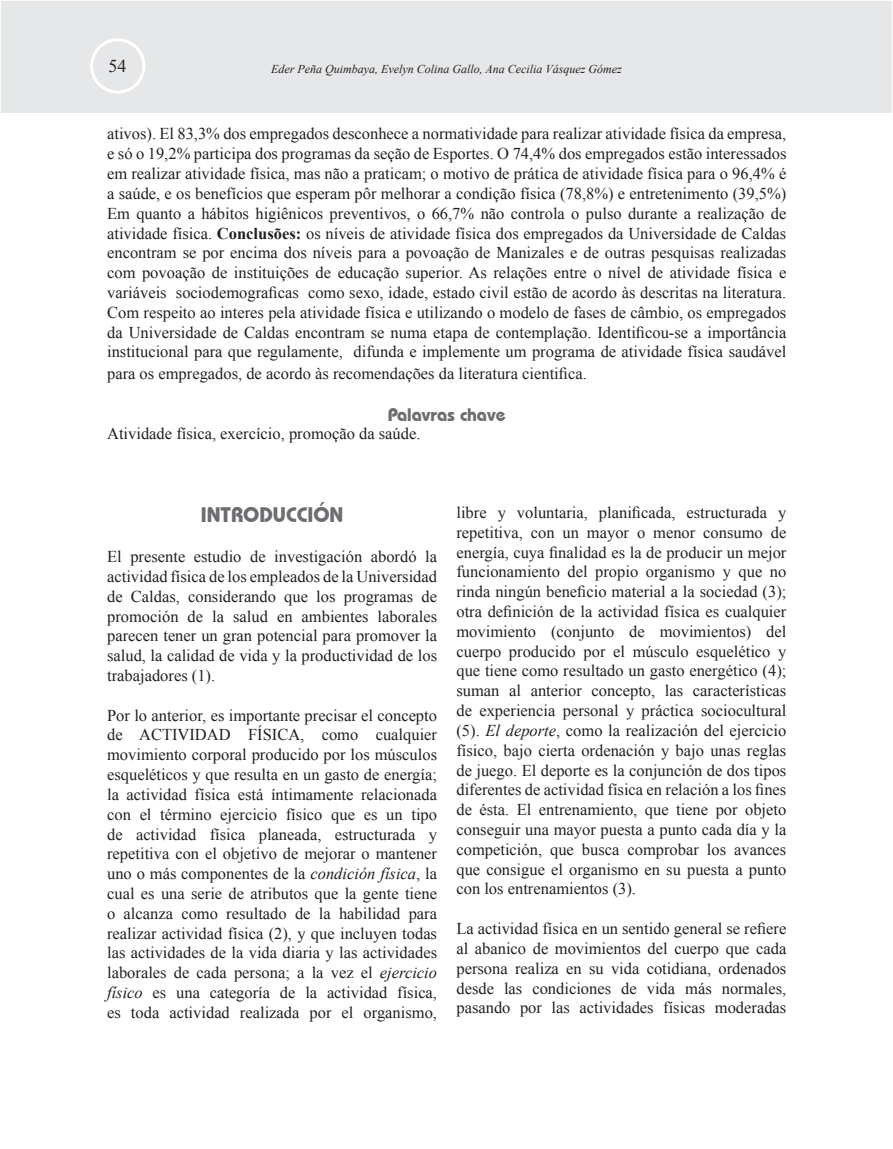
<style>
.page{position:relative;width:893px;height:1149px;background:#fff}
.page>*{position:absolute;margin:0;border:0;box-sizing:border-box;transform-origin:0 0}
.t1{font:700 21px "Bauhaus IT Cby BT";color:#6c6d70}
.t2{font:700 18px "Bauhaus IT Cby BT";color:#6c6d70}
.t3{font:18px "Times New Roman";color:#231f20}
.t4{font:16.5px/19.8px "Times New Roman";color:#231f20;text-align:justify}
.t5{font:italic 12px "Times New Roman";color:#231f20}
.s1{font-weight:700}
.s2{font-style:italic}
</style>
<div class="page">
<div style="left:0;top:0;width:893px;height:113px;background:#e6e7e9"></div>
<div style="left:90px;top:38px;width:55px;height:56px;border:3px solid #fff;border-radius:50%"></div>
<p class="t3" style="left:109px;top:54px;width:19px">54</p>
<p class="t5" style="left:271px;top:61px;width:352px">Eder Peña Quimbaya, Evelyn Colina Gallo, Ana Cecilia Vásquez Gómez</p>
<p class="t4" style="left:107px;top:124px;width:681px">ativos). El 83,3% dos empregados desconhece a normatividade para realizar atividade física da empresa, e só o 19,2% participa dos programas da seção de Esportes. O 74,4% dos empregados estão interessados em realizar atividade física, mas não a praticam; o motivo de prática de atividade física para o 96,4% é a saúde, e os benefícios que esperam pôr melhorar a condição física (78,8%) e entretenimento (39,5%)<br>Em quanto a hábitos higiênicos preventivos, o 66,7% não controla o pulso durante a realização de atividade física. <span class="s1">Conclusões:</span> os níveis de atividade física dos empregados da Universidade de Caldas encontram se por encima dos níveis para a povoação de Manizales e de outras pesquisas realizadas com povoação de instituições de educação superior. As relações entre o nível de atividade física e variáveis sociodemograficas como sexo, idade, estado civil estão de acordo às descritas na literatura.<br>Com respeito ao interes pela atividade física e utilizando o modelo de fases de câmbio, os empregados da Universidade de Caldas encontram se numa etapa de contemplação. Identificou-se a importância institucional para que regulamente, difunda e implemente um programa de atividade física saudável</p>
<p class="t4" style="left:107px;top:363px;width:481px">para os empregados, de acordo às recomendações da literatura cientifica.</p>
<p class="t2" style="left:388px;top:403px;width:119px">Palavras chave</p>
<p class="t4" style="left:107px;top:422px;width:315px">Atividade física, exercício, promoção da saúde.</p>
<p class="t1" style="left:201px;top:502px;width:144px">INTRODUCCIÓN</p>
<p class="t4" style="left:107px;top:546px;width:331px">El presente estudio de investigación abordó la actividad física de los empleados de la Universidad de Caldas, considerando que los programas de promoción de la salud en ambientes laborales parecen tener un gran potencial para promover la salud, la calidad de vida y la productividad de los trabajadores (1).</p>
<p class="t4" style="left:107px;top:704px;width:331px">Por lo anterior, es importante precisar el concepto de ACTIVIDAD FÍSICA, como cualquier movimiento corporal producido por los músculos esqueléticos y que resulta en un gasto de energía; la actividad física está íntimamente relacionada con el término ejercicio físico que es un tipo de actividad física planeada, estructurada y repetitiva con el objetivo de mejorar o mantener uno o más componentes de la <span class="s2">condición física</span>, la cual es una serie de atributos que la gente tiene o alcanza como resultado de la habilidad para realizar actividad física (2), y que incluyen todas las actividades de la vida diaria y las actividades laborales de cada persona; a la vez el <span class="s2">ejercicio físico</span> es una categoría de la actividad física, es toda actividad realizada por el organismo,</p>
<p class="t4" style="left:456px;top:502px;width:331px">libre y voluntaria, planificada, estructurada y repetitiva, con un mayor o menor consumo de energía, cuya finalidad es la de producir un mejor funcionamiento del propio organismo y que no rinda ningún beneficio material a la sociedad (3); otra definición de la actividad física es cualquier movimiento (conjunto de movimientos) del cuerpo producido por el músculo esquelético y que tiene como resultado un gasto energético (4); suman al anterior concepto, las características de experiencia personal y práctica sociocultural (5). <span class="s2">El deporte</span>, como la realización del ejercicio físico, bajo cierta ordenación y bajo unas reglas de juego. El deporte es la conjunción de dos tipos diferentes de actividad física en relación a los fines de ésta. El entrenamiento, que tiene por objeto conseguir una mayor puesta a punto cada día y la competición, que busca comprobar los avances que consigue el organismo en su puesta a punto con los entrenamientos (3).</p>
<p class="t4" style="left:456px;top:918px;width:331px">La actividad física en un sentido general se refiere al abanico de movimientos del cuerpo que cada persona realiza en su vida cotidiana, ordenados desde las condiciones de vida más normales, pasando por las actividades físicas moderadas</p>
</div>
